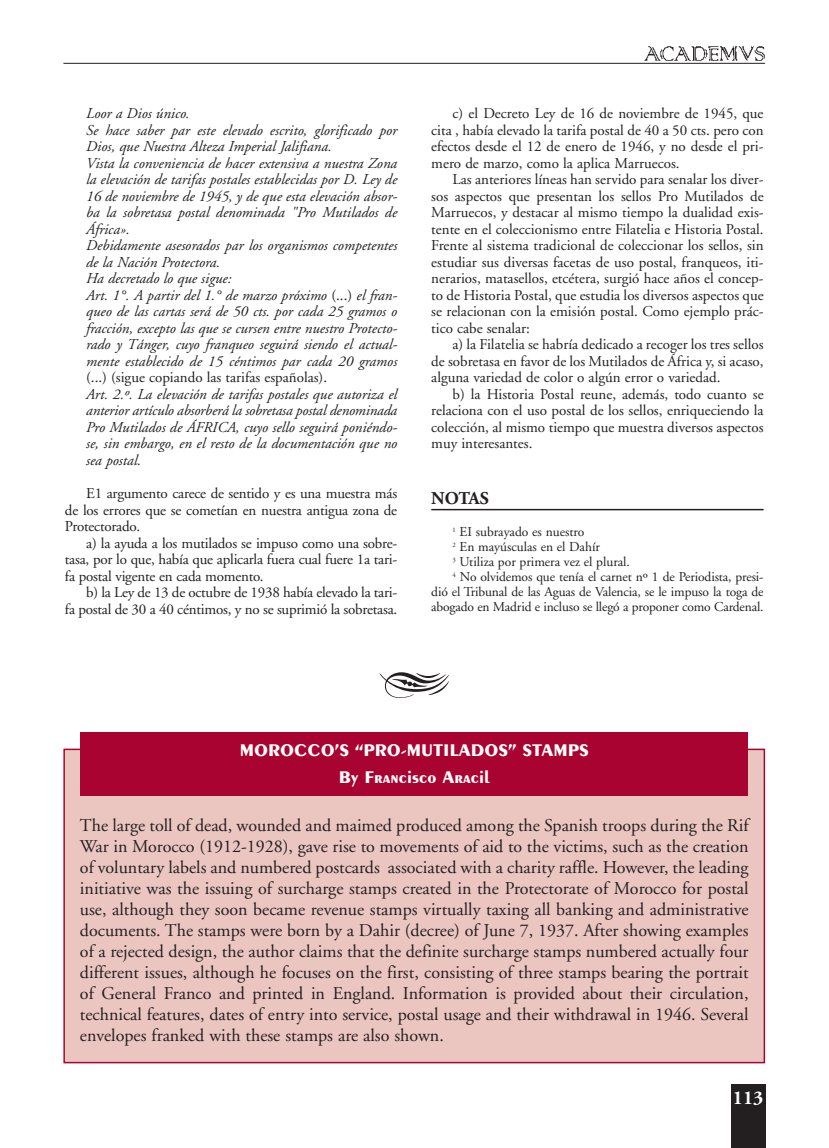
<style>
.page{position:relative;width:829px;height:1148px;background:#fff}
.page>*{position:absolute;margin:0;border:0;box-sizing:border-box;transform-origin:0 0}
.t1{font:700 19.5px "Adobe Garamond";color:#fff}
.t2{font:18px/21px "Adobe Garamond";color:#231f20;text-align:justify}
.t3{font:700 18px/27px "Peignot";color:#fff;text-align:center}
.t4{font:700 18px "Adobe Garamond";letter-spacing:-.015em;color:#231f20}
.t5{font:15px/16.5px "Adobe Garamond";color:#231f20;text-align:justify}
.t6{font:italic 15px/16.5px "Adobe Garamond";color:#231f20}
.t7{font:13.5px "Adobe Garamond";letter-spacing:-.01em;color:#231f20}
.s1{font-style:normal}
</style>
<div class="page">
<div style="left:731px;top:1084px;width:34px;height:63px;background:#231f20"></div>
<hr style="left:431px;top:508px;width:332px;height:2px;background:#231f20">
<img style="left:644px;top:46px;width:121px;height:17px">
<hr style="left:63px;top:63px;width:702px;height:1px;background:#231f20">
<div style="left:65px;top:750px;width:698px;height:311px;background:#ebc6c1"></div>
<div style="left:80px;top:731px;width:668px;height:64px;background:#a90332"></div>
<p class="t6" style="left:86px;top:106px;width:313px">Loor a Dios único.<br>Se hace saber par este elevado escrito, glorificado por Dios, que Nuestra Alteza Imperial Jalifiana.<br>Vista la conveniencia de hacer extensiva a nuestra Zona la elevación de tarifas postales establecidas por D. Ley de 16 de noviembre de 1945, y de que esta elevación absor&shy;ba la sobretasa postal denominada "Pro Mutilados de África».<br>Debidamente asesorados par los organismos competentes de la Nación Protectora.<br>Ha decretado lo que sigue:<br>Art. 1°. A partir del 1.° de marzo próximo <span class="s1">(...)</span> el fran&shy;queo de las cartas será de 50 cts. por cada 25 gramos o fracción, excepto las que se cursen entre nuestro Protecto&shy;rado y Tánger, cuyo franqueo seguirá siendo el actual&shy;mente establecido de 15 céntimos par cada 20 gramos</p>
<p class="t5" style="left:86px;top:370px;width:242px">(...) (sigue copiando las tarifas españolas).</p>
<p class="t6" style="left:86px;top:387px;width:313px;text-align:justify">Art. 2.º. La elevación de tarifas postales que autoriza el anterior artículo absorberá la sobretasa postal denominada Pro Mutilados de ÁFRICA, cuyo sello seguirá poniéndo&shy;se, sin embargo, en el resto de la documentación que no sea postal.</p>
<p class="t5" style="left:65px;top:486px;width:334px;text-indent:21px">E1 argumento carece de sentido y es una muestra más de los errores que se cometían en nuestra antigua zona de Protectorado.</p>
<p class="t5" style="left:65px;top:535px;width:334px;text-indent:21px">a) la ayuda a los mutilados se impuso como una sobre&shy;tasa, por lo que, había que aplicarla fuera cual fuere 1a tari&shy;fa postal vigente en cada momento.</p>
<p class="t5" style="left:65px;top:585px;width:334px;text-align:right">b) la Ley de 13 de octubre de 1938 había elevado la tari-<br>fa postal de 30 a 40 céntimos, y no se suprimió la sobretasa.</p>
<p class="t5" style="left:431px;top:106px;width:334px;text-indent:21px">c) el Decreto Ley de 16 de noviembre de 1945, que cita , había elevado la tarifa postal de 40 a 50 cts. pero con efectos desde el 12 de enero de 1946, y no desde el pri&shy;mero de marzo, como la aplica Marruecos.</p>
<p class="t5" style="left:431px;top:172px;width:334px;text-indent:21px">Las anteriores líneas han servido para senalar los diver&shy;sos aspectos que presentan los sellos Pro Mutilados de Marruecos, y destacar al mismo tiempo la dualidad exis&shy;tente en el coleccionismo entre Filatelia e Historia Postal.<br>Frente al sistema tradicional de coleccionar los sellos, sin estudiar sus diversas facetas de uso postal, franqueos, iti&shy;nerarios, matasellos, etcétera, surgió hace años el concep&shy;to de Historia Postal, que estudia los diversos aspectos que se relacionan con la emisión postal. Como ejemplo prác&shy;tico cabe senalar:</p>
<p class="t5" style="left:431px;top:337px;width:334px;text-indent:21px">a) la Filatelia se habría dedicado a recoger los tres sellos de sobretasa en favor de los Mutilados de África y, si acaso, alguna variedad de color o algún error o variedad.</p>
<p class="t5" style="left:431px;top:387px;width:334px;text-indent:21px">b) la Historia Postal reune, además, todo cuanto se relaciona con el uso postal de los sellos, enriqueciendo la colección, al mismo tiempo que muestra diversos aspectos muy interesantes.</p>
<p class="t4" style="left:431px;top:491px;width:59px">NOTAS</p>
<p class="t7" style="left:452px;top:526px;width:133px"><sup>1</sup> EI subrayado es nuestro</p>
<p class="t7" style="left:452px;top:541px;width:149px"><sup>2</sup> En mayúsculas en el Dahír</p>
<p class="t7" style="left:452px;top:556px;width:179px"><sup>3</sup> Utiliza por primera vez el plural.</p>
<p class="t7" style="left:452px;top:571px;width:313px"><sup>4</sup> No olvidemos que tenía el carnet nº 1 de Periodista, presi-</p>
<p class="t7" style="left:431px;top:586px;width:334px">dió el Tribunal de las Aguas de Valencia, se le impuso la toga de</p>
<p class="t7" style="left:431px;top:601px;width:334px">abogado en Madrid e incluso se llegó a proponer como Cardenal.</p>
<p class="t3" style="left:240px;top:737px;width:350px">MOROCCO’S “PRO-MUTILADOS” STAMPS<br>By Francisco Aracil</p>
<p class="t2" style="left:80px;top:816px;width:670px">The large toll of dead, wounded and maimed produced among the Spanish troops during the Rif War in Morocco (1912-1928), gave rise to movements of aid to the victims, such as the creation of voluntary labels and numbered postcards associated with a charity raffle. However, the leading initiative was the issuing of surcharge stamps created in the Protectorate of Morocco for postal use, although they soon became revenue stamps virtually taxing all banking and administrative documents. The stamps were born by a Dahir (decree) of June 7, 1937. After showing examples of a rejected design, the author claims that the definite surcharge stamps numbered actually four different issues, although he focuses on the first, consisting of three stamps bearing the portrait of General Franco and printed in England. Information is provided about their circulation, technical features, dates of entry into service, postal usage and their withdrawal in 1946. Several envelopes franked with these stamps are also shown.</p>
<h1 class="t1" style="left:733px;top:1089px;width:32px">113</h1>
</div>
